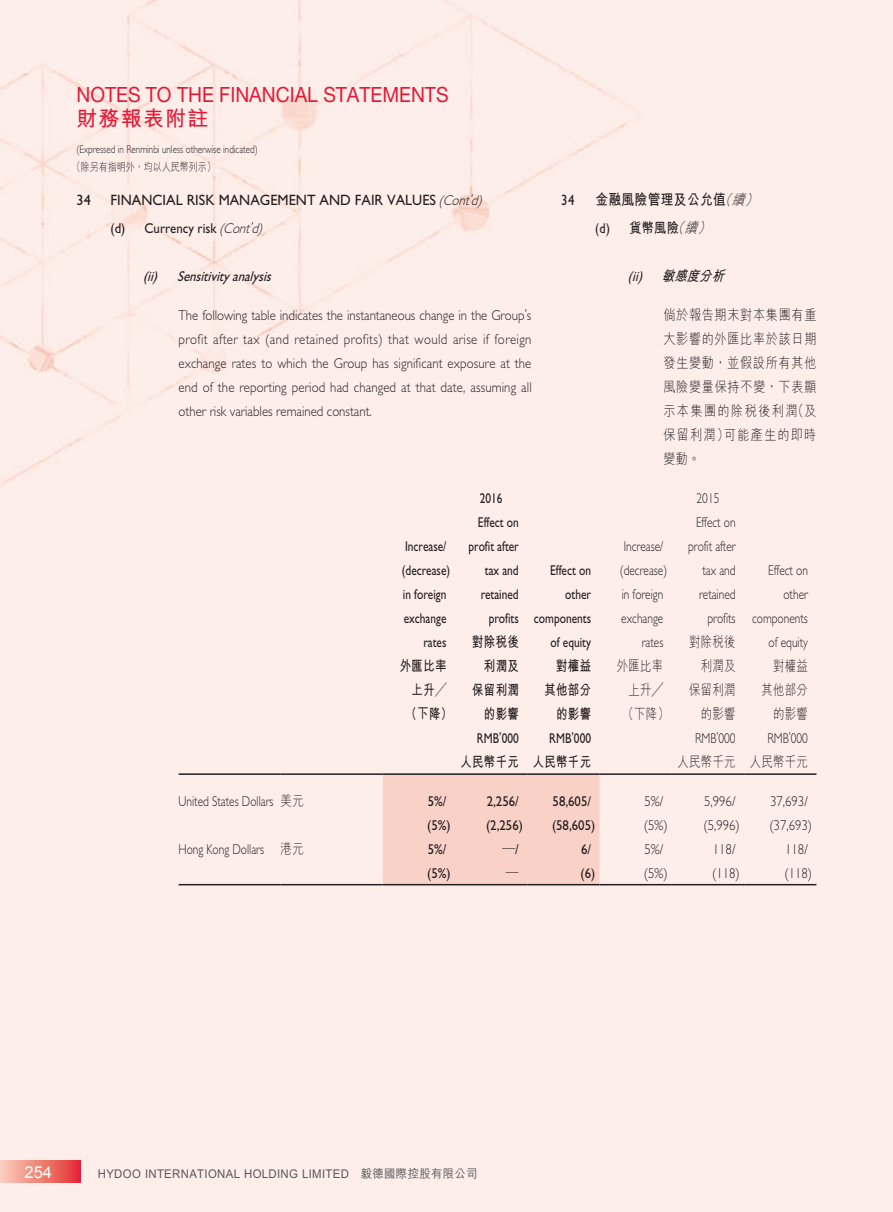
<style>
.page{position:relative;width:893px;height:1212px;background:#fff}
.page>*{position:absolute;margin:0;border:0;box-sizing:border-box;transform-origin:0 0}
.t1{font:21px "Helvetica Neue LT Std";color:#e51836;scale:.92 1}
.t2{font:700 21px "M Hei HK";letter-spacing:.055em;color:#e51836}
.t3{font:16.5px "Arial";color:#fff}
._3__標題{font:15px "Gill Sans Std";color:#231f20;scale:.95 1}
._8__標題---C{font:700 15px "M Hei HK";letter-spacing:.03em;color:#231f20;scale:.85 1}
._8__標題---C-2{font:15px "Gill Sans Std";color:#231f20;scale:.85 1}
._1__內文{font:300 14.25px/24px "Gill Sans Std";color:#231f20;text-align:justify;scale:.9 1}
._1__內文-2{font:300 14.25px "Gill Sans Std";color:#231f20;scale:.8 1}
._1__內文-3{font:14.25px "Gill Sans Std";color:#231f20;scale:.8 1}
._6__內文---C{font:300 14.25px/24px "M Hei HK";letter-spacing:.06em;color:#231f20;text-align:justify;scale:.85 1}
._6__內文---C-2{font:300 14.25px "M Hei HK";letter-spacing:.06em;color:#231f20;scale:.8 1}
._1__內文-4{font:14.25px "Gill Sans Std";color:#231f20;scale:.9 1}
._6__內文---C-3{font:700 14.25px "M Hei HK";letter-spacing:.03em;color:#231f20;scale:.8 1}
._4__副標題{font:14.25px "Gill Sans Std";color:#231f20;scale:.9 1}
._1__內文-5{font:italic 14.25px "Gill Sans Std";color:#231f20;scale:.9 1}
._9___副標題---C{font:700 14.25px "M Hei HK";color:#231f20;scale:.85 1}
._6__內文---C-4{font:italic 700 14.25px "M Hei HK";color:#231f20;scale:.85 1}
._1__內文-6{font:700 14.25px "M Hei HK";color:#231f20;scale:.9 1}
.t4{font:500 12px "M Hei HK";letter-spacing:.03em;color:#57585a;scale:.95 1}
.t5{font:300 11.25px "Gill Sans Std";color:#231f20;scale:.8 1}
.t6{font:300 11.25px "M Hei HK";color:#231f20;scale:.8 1}
.s1{font-weight:300;font-style:italic;font-size:14.25px}
.s2{font-weight:300;font-style:italic}
.s3{font-family:"Gill Sans Std";font-weight:400}
</style>
<div class="page">
<div style="left:0;top:0;width:892px;height:1212px;background:#fdeeea"></div>
<div style="left:0;top:1161px;width:81px;height:21px;background:linear-gradient(to right,#f9d2bc,#e42c30)"></div>
<div style="left:383px;top:775px;width:217px;height:109px;background:#fad1c6"></div>
<hr style="left:179px;top:773px;width:102px;height:2px;background:#231f20">
<hr style="left:281px;top:773px;width:102px;height:2px;background:#231f20">
<hr style="left:383px;top:773px;width:72px;height:2px;background:#231f20">
<hr style="left:455px;top:773px;width:72px;height:2px;background:#231f20">
<hr style="left:527px;top:773px;width:73px;height:2px;background:#231f20">
<hr style="left:600px;top:773px;width:72px;height:2px;background:#231f20">
<hr style="left:672px;top:773px;width:72px;height:2px;background:#231f20">
<hr style="left:744px;top:773px;width:72px;height:2px;background:#231f20">
<hr style="left:179px;top:884px;width:102px;height:1px;background:#231f20">
<hr style="left:281px;top:884px;width:102px;height:1px;background:#231f20">
<hr style="left:383px;top:884px;width:72px;height:1px;background:#231f20">
<hr style="left:455px;top:884px;width:72px;height:1px;background:#231f20">
<hr style="left:527px;top:884px;width:73px;height:1px;background:#231f20">
<hr style="left:600px;top:884px;width:72px;height:1px;background:#231f20">
<hr style="left:672px;top:884px;width:72px;height:1px;background:#231f20">
<hr style="left:744px;top:884px;width:72px;height:1px;background:#231f20">
<h1 class="t1" style="left:76px;top:82px;width:406px">NOTES TO THE FINANCIAL STATEMENTS</h1>
<h1 class="t2" style="left:76px;top:103px;width:133px">財務報表附註</h1>
<p class="t5" style="left:76px;top:143px;width:228px">(Expressed in Renminbi unless otherwise indicated)</p>
<p class="t6" style="left:72px;top:162px;width:181px">（除另有指明外，均以人民幣列示）</p>
<p class="_3__標題" style="left:77px;top:191px;width:16px">34</p>
<p class="_3__標題" style="left:111px;top:191px;width:397px">FINANCIAL RISK MANAGEMENT AND FAIR VALUES <span class="s1">(Cont’d)</span></p>
<p class="_4__副標題" style="left:111px;top:220px;width:175px">(d) Currency risk <span class="s2">(Cont’d)</span></p>
<p class="_1__內文-5" style="left:143px;top:268px;width:148px">(ii) Sensitivity analysis</p>
<p class="_1__內文" style="left:179px;top:303px;width:394px">The following table indicates the instantaneous change in the Group’s profit after tax (and retained profits) that would arise if foreign exchange rates to which the Group has significant exposure at the end of the reporting period had changed at that date, assuming all other risk variables remained constant.</p>
<p class="_8__標題---C-2" style="left:561px;top:191px;width:17px">34</p>
<p class="_8__標題---C" style="left:595px;top:188px;width:197px">金融風險管理及公允值<span class="s1">（續）</span></p>
<p class="_9___副標題---C" style="left:595px;top:217px;width:141px"><span class="s3">(d)</span> 貨幣風險<span class="s2">（續）</span></p>
<p class="_6__內文---C-4" style="left:628px;top:265px;width:120px"><span class="s3">(ii)</span> 敏感度分析</p>
<p class="_6__內文---C" style="left:663px;top:303px;width:182px">倘於報告期末對本集團有重大影響的外匯比率於該日期發生變動，並假設所有其他風險變量保持不變，下表顯示本集團的除稅後利潤（及保留利潤）可能產生的即時變動。</p>
<p class="_1__內文-3" style="left:405px;top:538px;width:53px">Increase/</p>
<p class="_1__內文-3" style="left:402px;top:562px;width:62px">(decrease)</p>
<p class="_1__內文-3" style="left:403px;top:586px;width:56px">in foreign</p>
<p class="_1__內文-3" style="left:404px;top:610px;width:55px">exchange</p>
<p class="_1__內文-3" style="left:423px;top:634px;width:30px">rates</p>
<p class="_6__內文---C-3" style="left:400px;top:655px;width:60px">外匯比率</p>
<p class="_6__內文---C-3" style="left:412px;top:679px;width:45px">上升╱</p>
<p class="_6__內文---C-3" style="left:406px;top:703px;width:60px">（下降）</p>
<p class="_1__內文-3" style="left:480px;top:490px;width:30px">2016</p>
<p class="_1__內文-2" style="left:697px;top:490px;width:30px">2015</p>
<p class="_1__內文-3" style="left:478px;top:514px;width:53px">Effect on</p>
<p class="_1__內文-3" style="left:468px;top:538px;width:64px">profit after</p>
<p class="_1__內文-3" style="left:485px;top:562px;width:44px">tax and</p>
<p class="_1__內文-3" style="left:481px;top:586px;width:49px">retained</p>
<p class="_1__內文-3" style="left:489px;top:610px;width:39px">profits</p>
<p class="_6__內文---C-3" style="left:472px;top:631px;width:60px">對除稅後</p>
<p class="_6__內文---C-3" style="left:484px;top:655px;width:45px">利潤及</p>
<p class="_6__內文---C-3" style="left:472px;top:679px;width:60px">保留利潤</p>
<p class="_6__內文---C-3" style="left:484px;top:703px;width:45px">的影響</p>
<p class="_1__內文-3" style="left:550px;top:562px;width:53px">Effect on</p>
<p class="_1__內文-3" style="left:565px;top:586px;width:34px">other</p>
<p class="_1__內文-3" style="left:534px;top:610px;width:73px">components</p>
<p class="_1__內文-3" style="left:551px;top:634px;width:52px">of equity</p>
<p class="_6__內文---C-3" style="left:556px;top:655px;width:45px">對權益</p>
<p class="_6__內文---C-3" style="left:544px;top:679px;width:60px">其他部分</p>
<p class="_6__內文---C-3" style="left:556px;top:703px;width:45px">的影響</p>
<p class="_1__內文-2" style="left:624px;top:538px;width:51px">Increase/</p>
<p class="_1__內文-2" style="left:620px;top:562px;width:61px">(decrease)</p>
<p class="_1__內文-2" style="left:622px;top:586px;width:54px">in foreign</p>
<p class="_1__內文-2" style="left:621px;top:610px;width:54px">exchange</p>
<p class="_1__內文-2" style="left:642px;top:634px;width:29px">rates</p>
<p class="_6__內文---C-2" style="left:617px;top:658px;width:60px">外匯比率</p>
<p class="_6__內文---C-2" style="left:628px;top:682px;width:45px">上升╱</p>
<p class="_6__內文---C-2" style="left:622px;top:706px;width:60px">（下降）</p>
<p class="_1__內文-2" style="left:696px;top:514px;width:51px">Effect on</p>
<p class="_1__內文-2" style="left:688px;top:538px;width:61px">profit after</p>
<p class="_1__內文-2" style="left:702px;top:562px;width:43px">tax and</p>
<p class="_1__內文-2" style="left:699px;top:586px;width:47px">retained</p>
<p class="_1__內文-2" style="left:707px;top:610px;width:37px">profits</p>
<p class="_6__內文---C-2" style="left:689px;top:634px;width:60px">對除稅後</p>
<p class="_6__內文---C-2" style="left:701px;top:658px;width:45px">利潤及</p>
<p class="_6__內文---C-2" style="left:689px;top:682px;width:60px">保留利潤</p>
<p class="_6__內文---C-2" style="left:701px;top:706px;width:45px">的影響</p>
<p class="_1__內文-2" style="left:768px;top:562px;width:51px">Effect on</p>
<p class="_1__內文-2" style="left:783px;top:586px;width:32px">other</p>
<p class="_1__內文-2" style="left:752px;top:610px;width:71px">components</p>
<p class="_1__內文-2" style="left:769px;top:634px;width:51px">of equity</p>
<p class="_6__內文---C-2" style="left:773px;top:658px;width:45px">對權益</p>
<p class="_6__內文---C-2" style="left:761px;top:682px;width:60px">其他部分</p>
<p class="_6__內文---C-2" style="left:773px;top:706px;width:45px">的影響</p>
<p class="_1__內文-3" style="left:477px;top:730px;width:54px">RMB’000</p>
<p class="_1__內文-3" style="left:549px;top:730px;width:54px">RMB’000</p>
<p class="_1__內文-2" style="left:695px;top:730px;width:52px">RMB’000</p>
<p class="_1__內文-2" style="left:767px;top:730px;width:52px">RMB’000</p>
<p class="_6__內文---C-3" style="left:460px;top:751px;width:74px">人民幣千元</p>
<p class="_6__內文---C-3" style="left:533px;top:751px;width:74px">人民幣千元</p>
<p class="_6__內文---C-2" style="left:677px;top:754px;width:74px">人民幣千元</p>
<p class="_6__內文---C-2" style="left:750px;top:754px;width:74px">人民幣千元</p>
<p class="_1__內文-2" style="left:179px;top:793px;width:120px">United States Dollars</p>
<p class="_6__內文---C-2" style="left:281px;top:793px;width:30px">美元</p>
<p class="_1__內文-4" style="left:428px;top:793px;width:22px">5%/</p>
<p class="_1__內文-4" style="left:487px;top:793px;width:37px">2,256/</p>
<p class="_1__內文-4" style="left:553px;top:793px;width:44px">58,605/</p>
<p class="_1__內文" style="left:644px;top:789px;width:23px">5%/</p>
<p class="_1__內文" style="left:704px;top:789px;width:37px">5,996/</p>
<p class="_1__內文" style="left:770px;top:789px;width:44px">37,693/</p>
<p class="_1__內文-4" style="left:427px;top:817px;width:28px">(5%)</p>
<p class="_1__內文-4" style="left:486px;top:817px;width:42px">(2,256)</p>
<p class="_1__內文-4" style="left:552px;top:817px;width:49px">(58,605)</p>
<p class="_1__內文" style="left:644px;top:813px;width:28px">(5%)</p>
<p class="_1__內文" style="left:703px;top:813px;width:42px">(5,996)</p>
<p class="_1__內文" style="left:769px;top:813px;width:49px">(37,693)</p>
<p class="_1__內文-2" style="left:179px;top:841px;width:108px">Hong Kong Dollars</p>
<p class="_6__內文---C-2" style="left:281px;top:841px;width:30px">港元</p>
<p class="_1__內文-4" style="left:428px;top:841px;width:22px">5%/</p>
<p class="_1__內文-6" style="left:502px;top:838px;width:20px">—<span class="s3">/</span></p>
<p class="_1__內文-4" style="left:581px;top:841px;width:13px">6/</p>
<p class="_1__內文" style="left:644px;top:837px;width:23px">5%/</p>
<p class="_1__內文" style="left:713px;top:837px;width:27px">118/</p>
<p class="_1__內文" style="left:785px;top:837px;width:27px">118/</p>
<p class="_1__內文-4" style="left:427px;top:865px;width:28px">(5%)</p>
<p class="_1__內文-6" style="left:506px;top:862px;width:16px">—</p>
<p class="_1__內文-4" style="left:580px;top:865px;width:18px">(6)</p>
<p class="_1__內文" style="left:644px;top:861px;width:28px">(5%)</p>
<p class="_1__內文" style="left:712px;top:861px;width:32px">(118)</p>
<p class="_1__內文" style="left:784px;top:861px;width:32px">(118)</p>
<p class="t3" style="left:25px;top:1161px;width:29px">254</p>
<p class="t4" style="left:98px;top:1164px;width:401px">HYDOO INTERNATIONAL HOLDING LIMITED 毅德國際控股有限公司</p>
</div>
